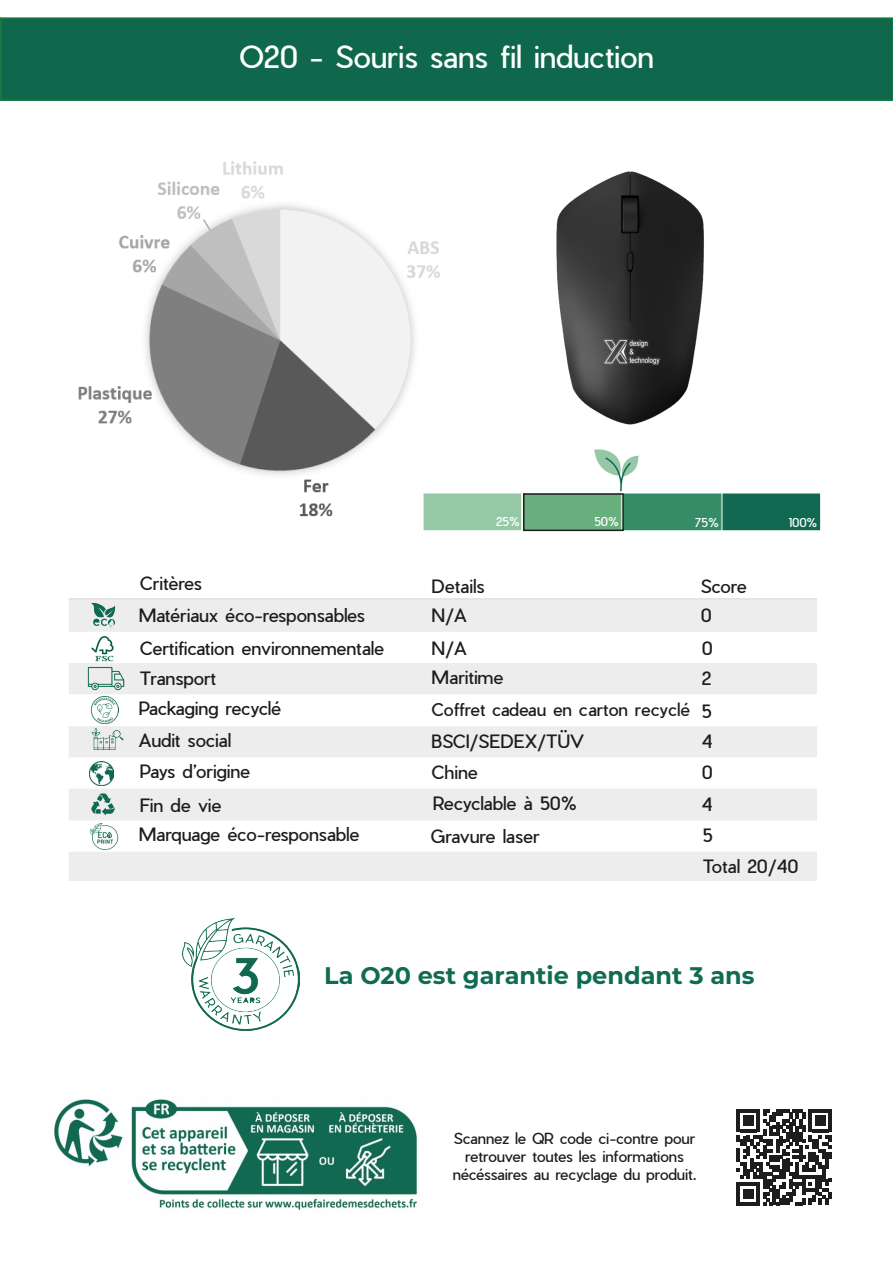
<style>
.page{position:relative;width:893px;height:1263px;background:#fff}
.page>*{position:absolute;margin:0;border:0;box-sizing:border-box;transform-origin:0 0}
.t1{font:30px "Pier Sans";color:#fff}
.t2{font:700 24px "Montserrat";color:#0f6c53}
.t3{font:18px/29.5px "Pier Sans";letter-spacing:-.01em;color:#1d1d1b}
.t4{font:17.25px "Pier Sans";color:#1d1d1b}
.t5{font:15px/18px "Pier Sans";letter-spacing:-.01em;color:#1d1d1b;text-align:center}
.t6{font:12px "Pier Sans";color:#fff}
</style>
<div class="page">
<img style="left:78px;top:161px;width:362px;height:356px">
<div style="left:1px;top:18px;width:892px;height:82px;background:#0f674c"></div>
<div style="left:0;top:17px;width:893px;height:84px;border:2px solid #187b47"></div>
<img style="left:556px;top:171px;width:148px;height:254px">
<svg style="left:737px;top:1109px;width:95px;height:96px"></svg>
<img style="left:182px;top:918px;width:117px;height:112px">
<img style="left:54px;top:1099px;width:364px;height:111px">
<img style="left:69px;top:598px;width:748px;height:282px">
<img style="left:89px;top:823px;width:29px;height:26px">
<img style="left:90px;top:697px;width:28px;height:26px">
<img style="left:91px;top:637px;width:24px;height:22px">
<img style="left:81px;top:726px;width:47px;height:30px">
<img style="left:88px;top:659px;width:36px;height:37px">
<img style="left:90px;top:761px;width:24px;height:24px">
<img style="left:81px;top:598px;width:45px;height:39px">
<img style="left:91px;top:792px;width:25px;height:24px">
<img style="left:422px;top:490px;width:399px;height:41px">
<img style="left:592px;top:449px;width:53px;height:44px">
<div style="left:523px;top:493px;width:101px;height:38px;border:2px solid #1d1d1b"></div>
<h1 class="t1" style="left:239px;top:38px;width:416px">O20 - Souris sans fil induction</h1>
<p class="t6" style="left:496px;top:514px;width:25px">25%</p>
<p class="t6" style="left:594px;top:514px;width:26px">50%</p>
<p class="t6" style="left:695px;top:515px;width:25px">75%</p>
<p class="t6" style="left:788px;top:515px;width:30px">100%</p>
<p class="t3" style="left:140px;top:569px;width:63px">Critères</p>
<p class="t3" style="left:432px;top:571px;width:55px">Details</p>
<p class="t3" style="left:701px;top:571px;width:47px">Score</p>
<p class="t3" style="left:139px;top:601px;width:228px">Matériaux éco-responsables</p>
<p class="t3" style="left:432px;top:600px;width:37px">N/A</p>
<p class="t3" style="left:140px;top:634px;width:246px">Certification environnementale</p>
<p class="t3" style="left:701px;top:600px;width:12px">0</p>
<p class="t3" style="left:432px;top:633px;width:73px">N/A<br>Maritime</p>
<p class="t4" style="left:432px;top:698px;width:260px">Coffret cadeau en carton recyclé</p>
<p class="t3" style="left:702px;top:634px;width:12px">0</p>
<p class="t3" style="left:140px;top:663px;width:78px">Transport</p>
<p class="t3" style="left:702px;top:664px;width:11px">2</p>
<p class="t3" style="left:139px;top:693px;width:144px">Packaging recyclé</p>
<p class="t3" style="left:702px;top:696px;width:11px">5</p>
<p class="t3" style="left:139px;top:725px;width:94px">Audit social</p>
<p class="t3" style="left:432px;top:727px;width:154px">BSCI/SEDEX/TÜV</p>
<p class="t3" style="left:702px;top:727px;width:12px">4</p>
<p class="t3" style="left:140px;top:756px;width:112px">Pays d’origine</p>
<p class="t3" style="left:432px;top:758px;width:48px">Chine</p>
<p class="t3" style="left:702px;top:758px;width:12px">0</p>
<p class="t3" style="left:140px;top:790px;width:83px">Fin de vie</p>
<p class="t3" style="left:433px;top:788px;width:146px">Recyclable à 50%</p>
<p class="t3" style="left:702px;top:789px;width:12px">4</p>
<p class="t3" style="left:139px;top:820px;width:222px">Marquage éco-responsable</p>
<p class="t3" style="left:431px;top:821px;width:111px">Gravure laser</p>
<p class="t3" style="left:703px;top:820px;width:11px">5</p>
<p class="t3" style="left:703px;top:851px;width:97px">Total 20/40</p>
<h2 class="t2" style="left:324px;top:958px;width:432px">La O20 est garantie pendant 3 ans</h2>
<p class="t5" style="left:453px;top:1129px;width:245px">Scannez le QR code ci-contre pour retrouver toutes les informations nécéssaires au recyclage du produit.</p>
</div>
